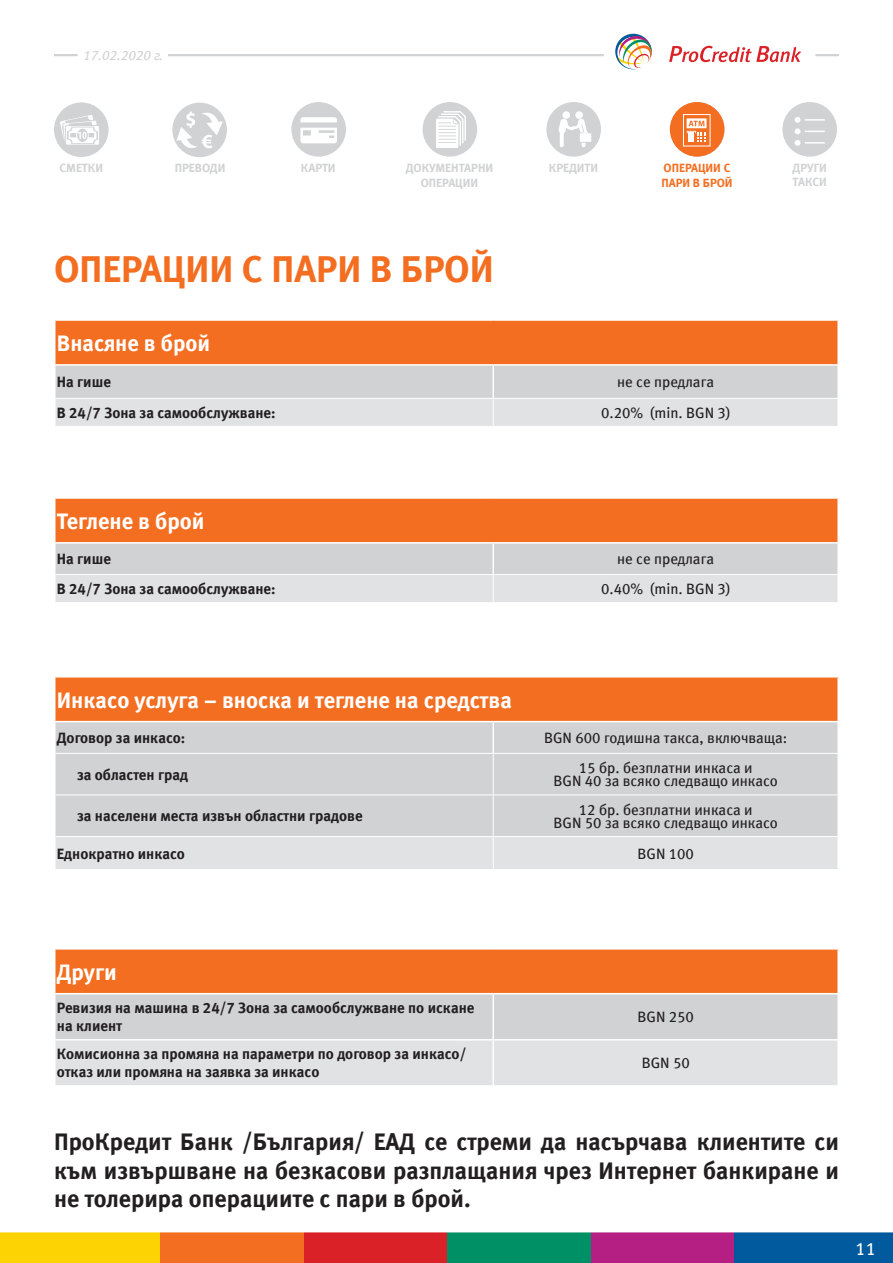
<style>
.page{position:relative;width:893px;height:1263px;background:#fff}
.page>*{position:absolute;margin:0;border:0;box-sizing:border-box;transform-origin:0 0}
.t1{font:37.5px "Meta Bold Cyr LF";color:#f36e21}
.t2{font:24px/28.8px "Meta Bold Cyr";color:#231f20;text-align:justify}
.t3{font:22.5px "Meta Bold Cyr LF";color:#fff}
.t4{font:18px "Meta Book Cyr LF";color:#fff}
.t5{font:15px/18px "Meta Bold Cyr LF";color:#231f20}
.t6{font:15px/13.5px "Meta Book Cyr LF";color:#231f20;text-align:center}
.t7{font:italic 13.5px "Meta Book Cyr LF";color:#d1d2d4}
.t8{font:12px/14.4px "Meta Bold Cyr LF";color:#d1d2d4}
.t9{font:12px/14.4px "Meta Bold Cyr LF";color:#f36e21}
</style>
<div class="page">
<svg style="left:172px;top:103px;width:55px;height:54px"></svg>
<div style="left:291px;top:102px;width:55px;height:55px;background:#d1d2d4;border-radius:50%"></div>
<svg style="left:300px;top:128px;width:37px;height:15px"></svg>
<svg style="left:300px;top:117px;width:37px;height:5px"></svg>
<div style="left:782px;top:102px;width:55px;height:55px;background:#d1d2d4;border-radius:50%"></div>
<svg style="left:795px;top:117px;width:30px;height:17px"></svg>
<hr style="left:805px;top:119px;width:20px;height:2px;background:#fff">
<svg style="left:795px;top:140px;width:5px;height:6px"></svg>
<hr style="left:805px;top:142px;width:20px;height:2px;background:#fff">
<div style="left:546px;top:102px;width:55px;height:55px;background:#d1d2d4;border-radius:50%"></div>
<div style="left:575px;top:111px;width:8px;height:8px;background:#fff;border-radius:50%"></div>
<div style="left:562px;top:111px;width:8px;height:8px;background:#fff;border-radius:50%"></div>
<svg style="left:559px;top:119px;width:32px;height:29px"></svg>
<div style="left:423px;top:102px;width:54px;height:55px;background:#d1d2d4;border-radius:50%"></div>
<svg style="left:436px;top:111px;width:30px;height:37px"></svg>
<hr style="left:168px;top:54px;width:436px;height:2px;background:#d1d2d4">
<hr style="left:815px;top:54px;width:24px;height:2px;background:#d1d2d4">
<hr style="left:54px;top:54px;width:24px;height:2px;background:#d1d2d4">
<svg style="left:615px;top:34px;width:37px;height:35px"></svg>
<svg style="left:669px;top:46px;width:132px;height:16px"></svg>
<div style="left:54px;top:102px;width:55px;height:55px;background:#d1d2d4;border-radius:50%"></div>
<svg style="left:60px;top:115px;width:39px;height:30px"></svg>
<div style="left:670px;top:102px;width:54px;height:55px;background:#f36e21;border-radius:50%"></div>
<div style="left:683px;top:114px;width:27px;height:32px;border:1px solid #fff"></div>
<svg style="left:687px;top:118px;width:20px;height:24px"></svg>
<div style="left:55px;top:320px;width:783px;height:45px;background:#f36e21"></div>
<svg style="left:56px;top:366px;width:781px;height:60px;background:#d9dadc"></svg>
<hr style="left:492px;top:366px;width:2px;height:32px;background:#fff">
<hr style="left:54px;top:319px;width:439px;height:2px;background:#fff">
<hr style="left:54px;top:321px;width:2px;height:43px;background:#fff">
<hr style="left:493px;top:319px;width:346px;height:2px;background:#fff">
<hr style="left:837px;top:321px;width:2px;height:43px;background:#fff">
<hr style="left:54px;top:364px;width:439px;height:2px;background:#fff">
<hr style="left:493px;top:364px;width:346px;height:2px;background:#fff">
<div style="left:55px;top:498px;width:783px;height:45px;background:#f36e21"></div>
<svg style="left:56px;top:544px;width:781px;height:58px;background:#d9dadc"></svg>
<hr style="left:492px;top:544px;width:2px;height:30px;background:#fff">
<hr style="left:54px;top:497px;width:439px;height:2px;background:#fff">
<hr style="left:54px;top:499px;width:2px;height:43px;background:#fff">
<hr style="left:493px;top:497px;width:346px;height:2px;background:#fff">
<hr style="left:837px;top:499px;width:2px;height:43px;background:#fff">
<hr style="left:54px;top:542px;width:439px;height:2px;background:#fff">
<hr style="left:493px;top:542px;width:346px;height:2px;background:#fff">
<div style="left:55px;top:677px;width:783px;height:45px;background:#f36e21"></div>
<div style="left:56px;top:722px;width:781px;height:31px;background:#d1d2d4"></div>
<div style="left:56px;top:754px;width:781px;height:82px;background:#d1d2d4"></div>
<div style="left:56px;top:837px;width:781px;height:32px;background:#e1e2e4"></div>
<hr style="left:56px;top:794px;width:437px;height:1px;background:#fff">
<hr style="left:493px;top:754px;width:1px;height:40px;background:#fff">
<hr style="left:493px;top:794px;width:344px;height:1px;background:#fff">
<hr style="left:493px;top:795px;width:1px;height:41px;background:#fff">
<hr style="left:493px;top:837px;width:1px;height:32px;background:#fff">
<hr style="left:492px;top:722px;width:2px;height:31px;background:#fff">
<hr style="left:54px;top:677px;width:2px;height:44px;background:#fff">
<hr style="left:837px;top:677px;width:2px;height:44px;background:#fff">
<hr style="left:54px;top:721px;width:439px;height:1px;background:#fff">
<hr style="left:493px;top:721px;width:346px;height:1px;background:#fff">
<div style="left:55px;top:949px;width:783px;height:45px;background:#f36e21"></div>
<svg style="left:56px;top:994px;width:781px;height:91px;background:#d9dadc"></svg>
<hr style="left:492px;top:994px;width:2px;height:45px;background:#fff">
<hr style="left:492px;top:1040px;width:2px;height:45px;background:#fff">
<hr style="left:54px;top:949px;width:2px;height:44px;background:#fff">
<hr style="left:837px;top:949px;width:2px;height:44px;background:#fff">
<hr style="left:54px;top:993px;width:439px;height:1px;background:#fff">
<hr style="left:493px;top:993px;width:346px;height:1px;background:#fff">
<hr style="left:54px;top:1039px;width:439px;height:1px;background:#fff">
<hr style="left:493px;top:1039px;width:346px;height:1px;background:#fff">
<div style="left:0;top:1231px;width:160px;height:32px;background:#fed304"></div>
<div style="left:160px;top:1231px;width:144px;height:32px;background:#f36e21"></div>
<div style="left:304px;top:1231px;width:143px;height:32px;background:#da2128"></div>
<div style="left:447px;top:1231px;width:144px;height:32px;background:#009065"></div>
<div style="left:591px;top:1231px;width:144px;height:32px;background:#b51e83"></div>
<div style="left:735px;top:1231px;width:158px;height:32px;background:#015a9d"></div>
<hr style="left:0;top:1231px;width:893px;height:1px;background:#fff">
<p class="t7" style="left:83px;top:47px;width:81px">17.02.2020 г.</p>
<p class="t8" style="left:59px;top:160px;width:45px">СМЕТКИ</p>
<p class="t8" style="left:175px;top:161px;width:52px">ПРЕВОДИ</p>
<p class="t8" style="left:301px;top:161px;width:36px">КАРТИ</p>
<p class="t8" style="left:793px;top:160px;width:36px">ДРУГИ<br>ТАКСИ</p>
<p class="t8" style="left:406px;top:161px;width:89px">ДОКУМЕНТАРНИ</p>
<p class="t8" style="left:549px;top:161px;width:51px">КРЕДИТИ</p>
<p class="t8" style="left:421px;top:175px;width:59px">ОПЕРАЦИИ</p>
<p class="t9" style="left:661px;top:161px;width:73px">ОПЕРАЦИИ С<br>ПАРИ В БРОЙ</p>
<h1 class="t1" style="left:54px;top:246px;width:441px">ОПЕРАЦИИ С ПАРИ В БРОЙ</h1>
<h3 class="t3" style="left:57px;top:330px;width:155px">Внасяне в брой</h3>
<p class="t5" style="left:57px;top:373px;width:56px">На гише</p>
<p class="t6" style="left:617px;top:375px;width:99px">не се предлага</p>
<p class="t5" style="left:57px;top:404px;width:220px">В 24/7 Зонa за самообслужване:</p>
<p class="t6" style="left:601px;top:406px;width:131px">0.20% (min. BGN 3)</p>
<h3 class="t3" style="left:57px;top:508px;width:149px">Теглене в брой</h3>
<p class="t5" style="left:57px;top:550px;width:56px">На гише</p>
<p class="t6" style="left:617px;top:552px;width:99px">не се предлага</p>
<p class="t5" style="left:57px;top:580px;width:220px">В 24/7 Зонa за самообслужване:</p>
<p class="t6" style="left:601px;top:582px;width:131px">0.40% (min. BGN 3)</p>
<h3 class="t3" style="left:57px;top:686px;width:456px">Инкасо услуга – вноска и теглене на средства</h3>
<p class="t5" style="left:57px;top:729px;width:130px">Договор за инкасо:</p>
<p class="t6" style="left:544px;top:731px;width:245px">BGN 600 годишна такса, включваща:</p>
<p class="t5" style="left:77px;top:765px;width:112px">за областен град</p>
<p class="t6" style="left:553px;top:761px;width:226px">15 бр. безплатни инкаса и<br>BGN 40 за всяко следващо инкасо</p>
<p class="t5" style="left:77px;top:807px;width:287px">за населени места извън областни градове</p>
<p class="t6" style="left:553px;top:802px;width:226px">12 бр. безплатни инкаса и<br>BGN 50 за всяко следващо инкасо</p>
<p class="t5" style="left:57px;top:844px;width:130px">Еднократно инкасо</p>
<p class="t6" style="left:637px;top:847px;width:58px">BGN 100</p>
<h3 class="t3" style="left:57px;top:958px;width:61px">Други</h3>
<p class="t5" style="left:57px;top:999px;width:419px">Ревизия на машина в 24/7 Зона за самообслужване по искане на клиент</p>
<p class="t6" style="left:637px;top:1010px;width:58px">BGN 250</p>
<p class="t5" style="left:57px;top:1045px;width:411px">Комисионна за промяна на параметри по договор за инкасо/ отказ или промяна на заявка за инкасо</p>
<p class="t6" style="left:642px;top:1056px;width:50px">BGN 50</p>
<h2 class="t2" style="left:54px;top:1127px;width:786px">ПроКредит Банк /България/ ЕАД се стреми да насърчава клиентите си към извършване на безкасови разплащания чрез Интернет банкиране и не толерира операциите с пари в брой.</h2>
<p class="t4" style="left:856px;top:1239px;width:22px">11</p>
</div>
